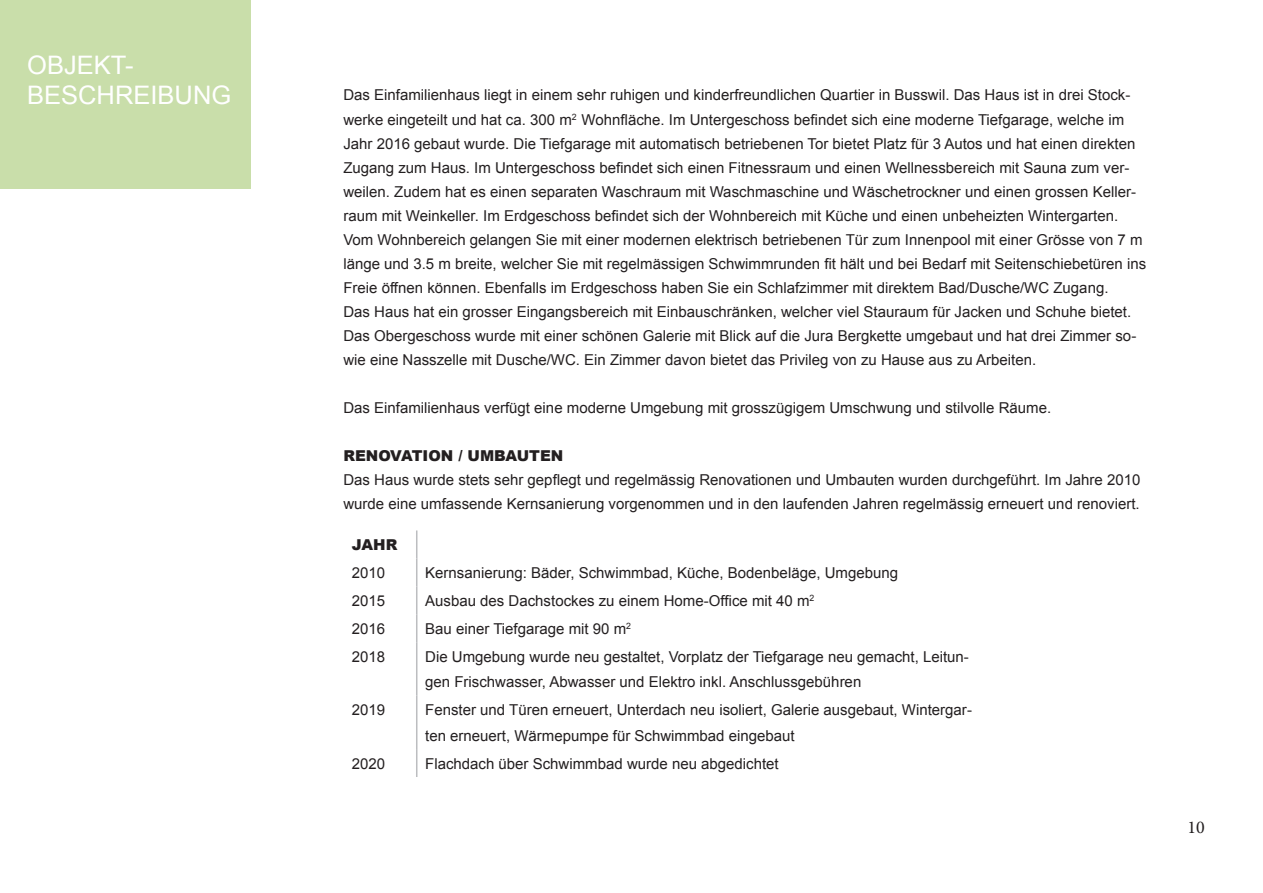
<style>
.page{position:relative;width:1263px;height:893px;background:#fff}
.page>*{position:absolute;margin:0;border:0;box-sizing:border-box;transform-origin:0 0}
.t1{font:25.5px "Arial";color:#fff}
.t2{font:18px "Minion Pro";color:#231f20}
.t3{font:15px/24px "Arial";color:#231f20}
.t4{font:900 15px "Arial";color:#231f20}
</style>
<div class="page">
<div style="left:0;top:0;width:251px;height:189px;background:#c9deaa"></div>
<svg style="left:416px;top:530px;width:1px;height:112px"></svg>
<hr style="left:416px;top:642px;width:1px;height:54px;background:#bcbdc0">
<hr style="left:416px;top:696px;width:1px;height:53px;background:#bcbdc0">
<svg style="left:416px;top:749px;width:1px;height:28px"></svg>
<p class="t1" style="left:27px;top:48px;width:108px">OBJEKT-</p>
<p class="t1" style="left:27px;top:79px;width:206px">BESCHREIBUNG</p>
<p class="t3" style="left:343px;top:82px;width:789px;line-height:25.5px">Das Einfamilienhaus liegt in einem sehr ruhigen und kinderfreundlichen Quartier in Busswil. Das Haus ist in drei Stock&shy;werke eingeteilt und hat ca. 300 m<sup>2</sup> Wohnfläche. Im Untergeschoss befindet sich eine moderne Tiefgarage, welche im</p>
<p class="t3" style="left:343px;top:132px;width:804px">Jahr 2016 gebaut wurde. Die Tiefgarage mit automatisch betriebenen Tor bietet Platz für 3 Autos und hat einen direkten Zugang zum Haus. Im Untergeschoss befindet sich einen Fitnessraum und einen Wellnessbereich mit Sauna zum ver&shy;weilen. Zudem hat es einen separaten Waschraum mit Waschmaschine und Wäschetrockner und einen grossen Keller&shy;raum mit Weinkeller. Im Erdgeschoss befindet sich der Wohnbereich mit Küche und einen unbeheizten Wintergarten.<br>Vom Wohnbereich gelangen Sie mit einer modernen elektrisch betriebenen Tür zum Innenpool mit einer Grösse von 7 m länge und 3.5 m breite, welcher Sie mit regelmässigen Schwimmrunden fit hält und bei Bedarf mit Seitenschiebetüren ins Freie öffnen können. Ebenfalls im Erdgeschoss haben Sie ein Schlafzimmer mit direktem Bad/Dusche/WC Zugang.</p>
<p class="t3" style="left:343px;top:300px;width:789px">Das Haus hat ein grosser Eingangsbereich mit Einbauschränken, welcher viel Stauraum für Jacken und Schuhe bietet.</p>
<p class="t3" style="left:343px;top:324px;width:794px">Das Obergeschoss wurde mit einer schönen Galerie mit Blick auf die Jura Bergkette umgebaut und hat drei Zimmer so&shy;wie eine Nasszelle mit Dusche/WC. Ein Zimmer davon bietet das Privileg von zu Hause aus zu Arbeiten.</p>
<p class="t3" style="left:343px;top:396px;width:709px">Das Einfamilienhaus verfügt eine moderne Umgebung mit grosszügigem Umschwung und stilvolle Räume.</p>
<p class="t4" style="left:343px;top:445px;width:221px">RENOVATION / UMBAUTEN</p>
<p class="t3" style="left:343px;top:468px;width:799px">Das Haus wurde stets sehr gepflegt und regelmässig Renovationen und Umbauten wurden durchgeführt. Im Jahre 2010 wurde eine umfassende Kernsanierung vorgenommen und in den laufenden Jahren regelmässig erneuert und renoviert.</p>
<p class="t4" style="left:352px;top:533px;width:47px">JAHR</p>
<p class="t3" style="left:352px;top:561px;width:35px">2010</p>
<p class="t3" style="left:425px;top:561px;width:474px">Kernsanierung: Bäder, Schwimmbad, Küche, Bodenbeläge, Umgebung</p>
<p class="t3" style="left:352px;top:589px;width:35px">2015</p>
<p class="t3" style="left:425px;top:589px;width:391px">Ausbau des Dachstockes zu einem Home-Office mit 40 m<sup>2</sup></p>
<p class="t3" style="left:352px;top:617px;width:35px">2016</p>
<p class="t3" style="left:425px;top:617px;width:207px">Bau einer Tiefgarage mit 90 m<sup>2</sup></p>
<p class="t3" style="left:352px;top:644px;width:35px">2018</p>
<p class="t3" style="left:425px;top:644px;width:545px;line-height:25.5px">Die Umgebung wurde neu gestaltet, Vorplatz der Tiefgarage neu gemacht, Leitun&shy;gen Frischwasser, Abwasser und Elektro inkl. Anschlussgebühren</p>
<p class="t3" style="left:352px;top:698px;width:35px">2019</p>
<p class="t3" style="left:425px;top:697px;width:548px;line-height:25.5px">Fenster und Türen erneuert, Unterdach neu isoliert, Galerie ausgebaut, Wintergar&shy;ten erneuert, Wärmepumpe für Schwimmbad eingebaut</p>
<p class="t3" style="left:352px;top:751px;width:35px">2020</p>
<p class="t3" style="left:425px;top:751px;width:355px">Flachdach über Schwimmbad wurde neu abgedichtet</p>
<p class="t2" style="left:1187px;top:815px;width:19px">10</p>
</div>
